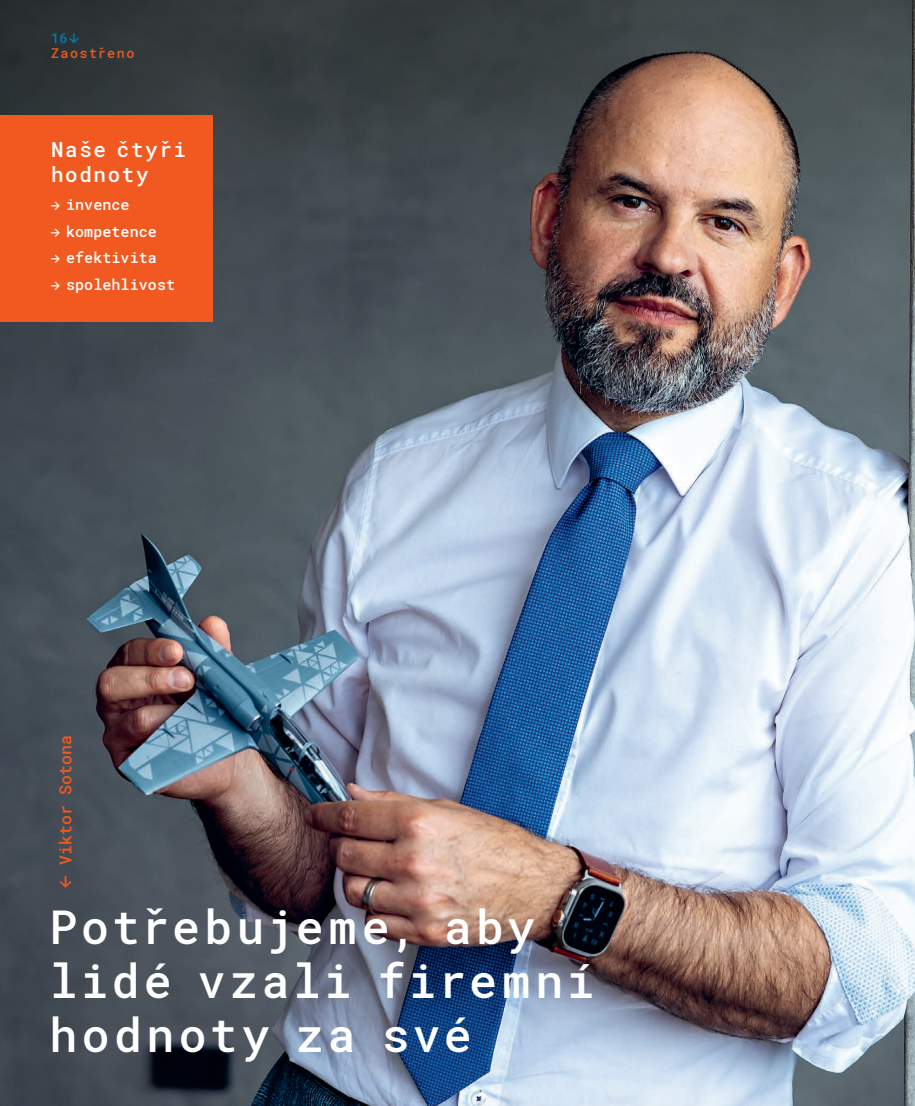
<style>
.page{position:relative;width:915px;height:1106px;background:#fff}
.page>*{position:absolute;margin:0;border:0;box-sizing:border-box;transform-origin:0 0}
.t1{font:500 46.5px/54px "Roboto Mono";letter-spacing:.075em;color:#fff}
.t2{font:500 20.85px/24.9px "Roboto Mono";letter-spacing:.08em;color:#fff}
.Otazka{font:500 16.5px "Roboto Mono";letter-spacing:.005em;color:#f15921}
.Otazka-2{font:500 15px "Roboto Mono";letter-spacing:.005em;color:#fff}
.Pagina_rubrika{font:500 13.5px "Roboto Mono";letter-spacing:.1em;color:#f15921}
.Pagina_rubrika-2{font:500 13.5px "Roboto Mono";color:#007db5}
.s1{font-family:"Vafle Picto";font-weight:400}
.s2{font-family:"Vafle Picto";font-weight:400;font-size:12px}
</style>
<div class="page">
<img style="left:0;top:0;width:914px;height:1106px">
<div style="left:0;top:115px;width:213px;height:206px;background:#f15921"></div>
<p class="Pagina_rubrika-2" style="left:51px;top:29px;width:30px">16<span class="s1">$</span></p>
<p class="Pagina_rubrika" style="left:51px;top:44px;width:85px">Zaostřeno</p>
<p class="t2" style="left:51px;top:136px;width:136px">Naše čtyři hodnoty</p>
<p class="Otazka-2" style="left:51px;top:194px;width:80px"><span class="s2">#</span> invence</p>
<p class="Otazka-2" style="left:51px;top:221px;width:107px"><span class="s2">#</span> kompetence</p>
<p class="Otazka-2" style="left:51px;top:247px;width:107px"><span class="s2">#</span> efektivita</p>
<p class="Otazka-2" style="left:51px;top:274px;width:125px"><span class="s2">#</span> spolehlivost</p>
<p class="Otazka" style="left:54px;top:887px;width:154px;rotate:-90deg"><span class="s1">!</span> Viktor Sotona</p>
<p class="t1" style="left:49px;top:899px;width:546px">Potřebujeme, aby lidé vzali firemní hodnoty za své</p>
</div>
